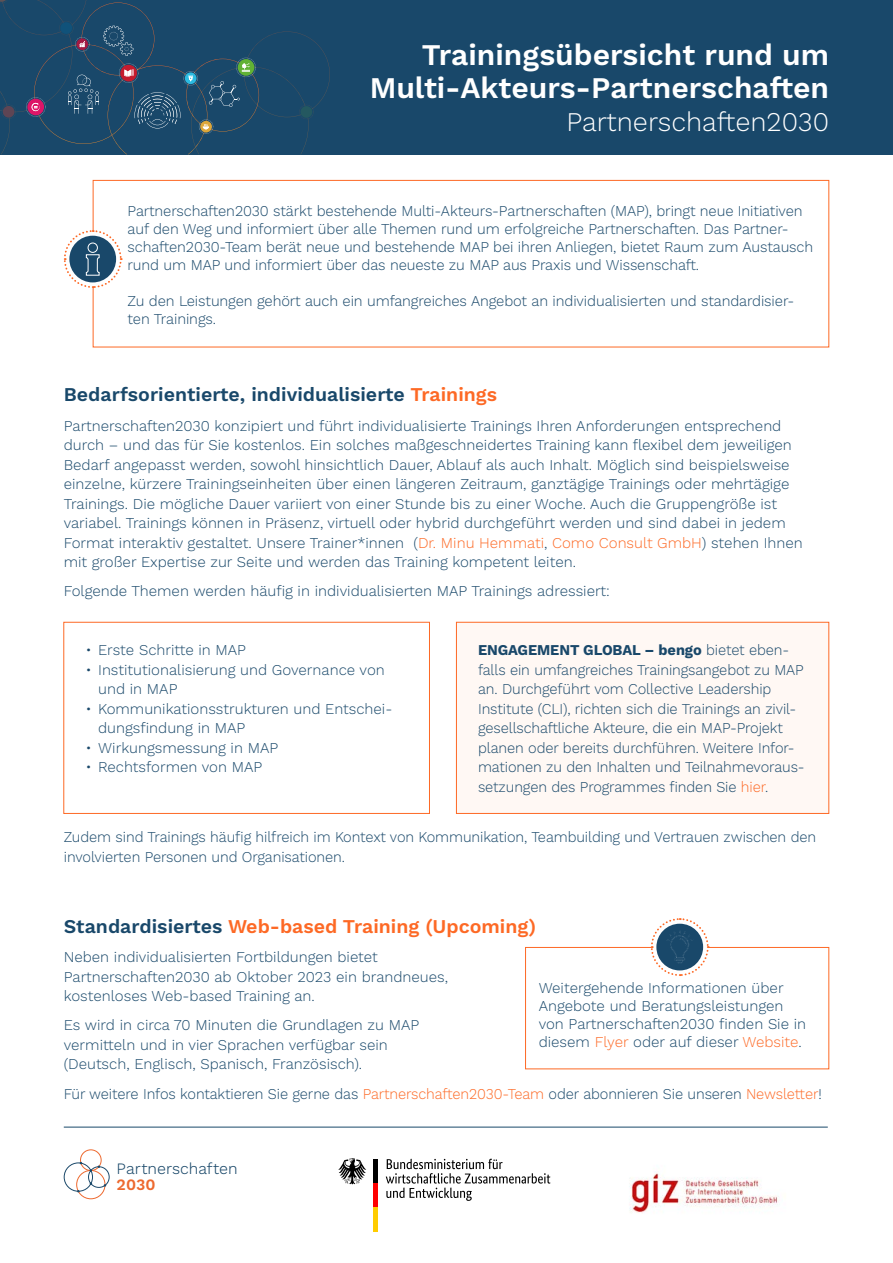
<style>
.page{position:relative;width:893px;height:1263px;background:#fff}
.page>*{position:absolute;margin:0;border:0;box-sizing:border-box;transform-origin:0 0}
._2030_TITEL{font:600 30px "Work Sans";color:#fff}
.t1{font:300 27px "Work Sans";color:#fff}
._2030_H1{font:600 19.5px "Work Sans";color:#19486a}
._2030_H1-2{font:600 19.5px "Work Sans";color:#fd6925}
.t2{font:300 15.9px "Work Sans";color:#1b496a}
.t3{font:600 15.9px "Work Sans";color:#ed692f}
._2030_Fließtext{font:300 15px/19.5px "Work Sans";letter-spacing:-.005em;color:#19486a}
.s1{color:#fd6925}
.s2{font-weight:700}
.s3{color:#19486a}
</style>
<div class="page">
<div style="left:0;top:0;width:893px;height:154px;background:#19486a"></div>
<svg style="left:0;top:0;width:313px;height:154px"></svg>
<div style="left:76px;top:1170px;width:29px;height:29px;border:1px solid #ed692f;border-radius:50%"></div>
<div style="left:80px;top:1149px;width:22px;height:22px;border:1px solid #ed692f;border-radius:50%"></div>
<svg style="left:64px;top:1162px;width:46px;height:30px"></svg>
<svg style="left:386px;top:1159px;width:164px;height:42px"></svg>
<svg style="left:338px;top:1158px;width:28px;height:26px"></svg>
<hr style="left:374px;top:1159px;width:4px;height:24px;background:#000">
<hr style="left:374px;top:1183px;width:4px;height:24px;background:#f00">
<hr style="left:374px;top:1207px;width:4px;height:24px;background:#fc0">
<img style="left:629px;top:1171px;width:150px;height:42px">
<hr style="left:64px;top:1127px;width:764px;height:1px;background:#19486a">
<div style="left:63px;top:622px;width:367px;height:192px;border:1px solid #fd6925"></div>
<div style="left:456px;top:622px;width:373px;height:191px;background:#fff8f4"></div>
<div style="left:456px;top:622px;width:373px;height:192px;border:1px solid #fd6925"></div>
<div style="left:93px;top:180px;width:736px;height:167px;border:1px solid #fd6925"></div>
<div style="left:525px;top:947px;width:304px;height:122px;border:1px solid #fd6925"></div>
<svg style="left:63px;top:229px;width:60px;height:60px"></svg>
<svg style="left:650px;top:918px;width:60px;height:58px"></svg>
<p class="_2030_TITEL" style="left:422px;top:37px;width:409px">Trainingsübersicht rund um</p>
<p class="_2030_TITEL" style="left:370px;top:70px;width:461px">Multi-Akteurs-Partnerschaften</p>
<p class="t1" style="left:566px;top:106px;width:264px">Partnerschaften2030</p>
<p class="_2030_Fließtext" style="left:128px;top:203px;width:687px;line-height:18px">Partnerschaften2030 stärkt bestehende Multi-Akteurs-Partnerschaften (MAP), bringt neue Initiativen auf den Weg und informiert über alle Themen rund um erfolgreiche Partnerschaften. Das Partner&shy;schaften2030-Team berät neue und bestehende MAP bei ihren Anliegen, bietet Raum zum Austausch rund um MAP und informiert über das neueste zu MAP aus Praxis und Wissenschaft.</p>
<p class="_2030_Fließtext" style="left:128px;top:293px;width:668px;line-height:18px">Zu den Leistungen gehört auch ein umfangreiches Angebot an individualisierten und standardisier&shy;ten Trainings.</p>
<p class="_2030_H1" style="left:64px;top:383px;width:435px">Bedarfsorientierte, individualisierte <span class="s1">Trainings</span></p>
<p class="_2030_Fließtext" style="left:64px;top:416px;width:740px">Partnerschaften2030 konzipiert und führt individualisierte Trainings Ihren Anforderungen entsprechend durch – und das für Sie kostenlos. Ein solches maßgeschneidertes Training kann flexibel dem jeweiligen Bedarf angepasst werden, sowohl hinsichtlich Dauer, Ablauf als auch Inhalt. Möglich sind beispielsweise einzelne, kürzere Trainingseinheiten über einen längeren Zeitraum, ganztägige Trainings oder mehrtägige Trainings. Die mögliche Dauer variiert von einer Stunde bis zu einer Woche. Auch die Gruppengröße ist variabel. Trainings können in Präsenz, virtuell oder hybrid durchgeführt werden und sind dabei in jedem Format interaktiv gestaltet. Unsere Trainer*innen (<span class="s1">Dr. Minu Hemmati</span>, <span class="s1">Como Consult GmbH</span>) stehen Ihnen mit großer Expertise zur Seite und werden das Training kompetent leiten.</p>
<p class="_2030_Fließtext" style="left:64px;top:582px;width:548px">Folgende Themen werden häufig in individualisierten MAP Trainings adressiert:</p>
<p class="_2030_Fließtext" style="left:85px;top:641px;width:162px">• Erste Schritte in MAP</p>
<p class="_2030_Fließtext" style="left:98px;top:660px;width:288px;text-indent:-13px">• Institutionalisierung und Governance von und in MAP</p>
<p class="_2030_Fließtext" style="left:98px;top:699px;width:296px;text-indent:-13px">• Kommunikationsstrukturen und Entschei&shy;dungsfindung in MAP</p>
<p class="_2030_Fließtext" style="left:85px;top:738px;width:194px">• Wirkungsmessung in MAP</p>
<p class="_2030_Fließtext" style="left:85px;top:758px;width:178px">• Rechtsformen von MAP</p>
<p class="_2030_Fließtext" style="left:478px;top:641px;width:328px"><span class="s2">ENGAGEMENT GLOBAL – bengo</span> bietet eben&shy;falls ein umfangreiches Trainingsangebot zu MAP an. Durchgeführt vom Collective Leadership Institute (CLI), richten sich die Trainings an zivil&shy;gesellschaftliche Akteure, die ein MAP-Projekt planen oder bereits durchführen. Weitere Infor&shy;mationen zu den Inhalten und Teilnahmevoraus&shy;setzungen des Programmes finden Sie <span class="s1">hier</span>.</p>
<p class="_2030_Fließtext" style="left:64px;top:828px;width:754px">Zudem sind Trainings häufig hilfreich im Kontext von Kommunikation, Teambuilding und Vertrauen zwischen den involvierten Personen und Organisationen.</p>
<p class="_2030_H1-2" style="left:64px;top:915px;width:474px"><span class="s3">Standardisiertes</span> Web-based Training (Upcoming)</p>
<p class="_2030_Fließtext" style="left:64px;top:948px;width:386px">Neben individualisierten Fortbildungen bietet<br>Partnerschaften2030 ab Oktober 2023 ein brandneues, kostenloses Web-based Training an.</p>
<p class="_2030_Fließtext" style="left:64px;top:1016px;width:357px">Es wird in circa 70 Minuten die Grundlagen zu MAP vermitteln und in vier Sprachen verfügbar sein (Deutsch, Englisch, Spanisch, Französisch).</p>
<p class="_2030_Fließtext" style="left:64px;top:1084px;width:759px">Für weitere Infos kontaktieren Sie gerne das <span class="s1">Partnerschaften2030-Team</span> oder abonnieren Sie unseren <span class="s1">Newsletter</span>!</p>
<p class="_2030_Fließtext" style="left:539px;top:980px;width:269px;line-height:18px">Weitergehende Informationen über Angebote und Beratungsleistungen von Partnerschaften2030 finden Sie in diesem <span class="s1">Flyer</span> oder auf dieser <span class="s1">Website</span>.</p>
<p class="t2" style="left:117px;top:1159px;width:123px">Partnerschaften</p>
<p class="t3" style="left:117px;top:1175px;width:40px">2030</p>
</div>
